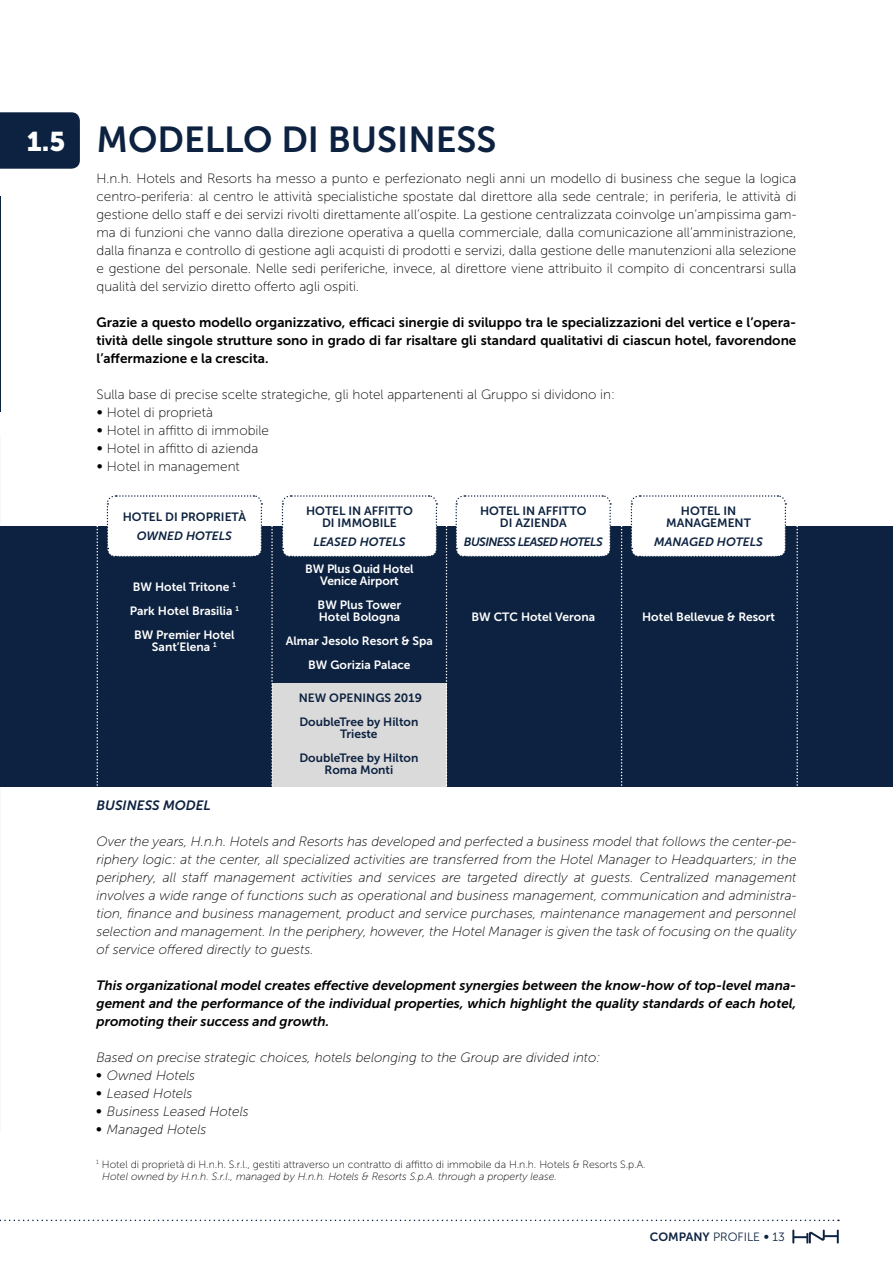
<style>
.page{position:relative;width:893px;height:1263px;background:#fff}
.page>*{position:absolute;margin:0;border:0;box-sizing:border-box;transform-origin:0 0}
.t1{font:36px "Museo Sans 700";color:#0d2240}
.t2{font:27px "Museo Sans 900";color:#fff}
.t3{font:13.5px/18px "Museo Sans 100";color:#000;text-align:justify}
.t4{font:italic 13.5px/18px "Museo Sans 100";color:#000;text-align:justify}
.t5{font:13.5px/18px "Museo Sans 700";color:#000;text-align:justify}
.t6{font:italic 13.5px/18px "Museo Sans 700";color:#000;text-align:justify}
.t7{font:italic 13.5px "Museo Sans 700";color:#0d2240}
.t8{font:12px/24px "Museo Sans 700";color:#fff;text-align:center}
.t9{font:12px/12px "Museo Sans 700";color:#0d2240;text-align:center}
.t10{font:italic 12px "Museo Sans 700";color:#0d2240}
.t11{font:italic 12px "Museo Sans 700";letter-spacing:-.05em;color:#0d2240}
.t12{font:12px "Museo Sans 300";color:#0d2240}
.t13{font:10.5px/12.6px "Museo Sans 100";color:#000}
.s1{font-style:italic}
.s2{font-family:"Museo Sans 700"}
</style>
<div class="page">
<svg style="left:792px;top:1229px;width:47px;height:14px"></svg>
<svg style="left:0;top:1219px;width:839px;height:2px"></svg>
<hr style="left:0;top:435px;width:1px;height:697px;background:#f8f8f5">
<div style="left:0;top:112px;width:80px;height:57px;background:#0d2240"></div>
<hr style="left:0;top:196px;width:1px;height:216px;background:#0d2240">
<div style="left:0;top:526px;width:893px;height:261px;background:#0d2240"></div>
<svg style="left:106px;top:495px;width:157px;height:62px"></svg>
<svg style="left:281px;top:495px;width:157px;height:62px"></svg>
<svg style="left:97px;top:526px;width:1px;height:260px"></svg>
<svg style="left:796px;top:526px;width:2px;height:260px"></svg>
<svg style="left:621px;top:526px;width:2px;height:260px"></svg>
<svg style="left:455px;top:495px;width:157px;height:62px"></svg>
<svg style="left:630px;top:495px;width:157px;height:62px"></svg>
<div style="left:272px;top:683px;width:174px;height:104px;background:#dadada"></div>
<svg style="left:271px;top:526px;width:2px;height:260px"></svg>
<svg style="left:446px;top:526px;width:1px;height:261px"></svg>
<h2 class="t2" style="left:27px;top:126px;width:40px">1.5</h2>
<h1 class="t1" style="left:97px;top:119px;width:401px">MODELLO DI BUSINESS</h1>
<p class="t3" style="left:97px;top:170px;width:701px">H.n.h. Hotels and Resorts ha messo a punto e perfezionato negli anni un modello di business che segue la logica centro-periferia: al centro le attività specialistiche spostate dal direttore alla sede centrale; in periferia, le attività di gestione dello staff e dei servizi rivolti direttamente all’ospite. La gestione centralizzata coinvolge un’ampissima gam&shy;ma di funzioni che vanno dalla direzione operativa a quella commerciale, dalla comunicazione all’amministrazione, dalla finanza e controllo di gestione agli acquisti di prodotti e servizi, dalla gestione delle manutenzioni alla selezione e gestione del personale. Nelle sedi periferiche, invece, al direttore viene attribuito il compito di concentrarsi sulla qualità del servizio diretto offerto agli ospiti.</p>
<p class="t5" style="left:97px;top:313px;width:701px">Grazie a questo modello organizzativo, efficaci sinergie di sviluppo tra le specializzazioni del vertice e l’opera&shy;tività delle singole strutture sono in grado di far risaltare gli standard qualitativi di ciascun hotel, favorendone l’affermazione e la crescita.</p>
<p class="t3" style="left:97px;top:386px;width:520px;text-align:left">Sulla base di precise scelte strategiche, gli hotel appartenenti al Gruppo si dividono in: ∞ Hotel di proprietà<br>∞ Hotel in affitto di immobile<br>∞ Hotel in affitto di azienda<br>∞ Hotel in management</p>
<p class="t9" style="left:123px;top:511px;width:125px">HOTEL DI PROPRIETÀ</p>
<p class="t10" style="left:137px;top:530px;width:97px">OWNED HOTELS</p>
<p class="t8" style="left:130px;top:575px;width:111px">BW Hotel Tritone <sup>1<br></sup>Park Hotel Brasilia <sup>1<br></sup>BW Premier Hotel</p>
<p class="t8" style="left:152px;top:635px;width:66px">Sant’Elena <sup>1</sup></p>
<p class="t9" style="left:306px;top:505px;width:108px">HOTEL IN AFFITTO<br>DI IMMOBILE</p>
<p class="t10" style="left:313px;top:536px;width:94px">LEASED HOTELS</p>
<p class="t8" style="left:305px;top:563px;width:110px;line-height:12px">BW Plus Quid Hotel<br>Venice Airport</p>
<p class="t8" style="left:318px;top:599px;width:85px;line-height:12px;text-align:left">BW Plus Tower<br>Hotel Bologna</p>
<p class="t8" style="left:286px;top:629px;width:149px">Almar Jesolo Resort &amp; Spa<br>BW Gorizia Palace</p>
<p class="t9" style="left:299px;top:686px;width:125px;line-height:24px;text-align:left">NEW OPENINGS 2019<br>DoubleTree by Hilton</p>
<p class="t9" style="left:299px;top:722px;width:121px;line-height:24px">Trieste<br>DoubleTree by Hilton</p>
<p class="t9" style="left:324px;top:764px;width:70px">Roma Monti</p>
<p class="t9" style="left:480px;top:505px;width:108px">HOTEL IN AFFITTO<br>DI AZIENDA</p>
<p class="t11" style="left:464px;top:536px;width:140px">BUSINESS LEASED HOTELS</p>
<p class="t9" style="left:666px;top:505px;width:86px">HOTEL IN<br>MANAGEMENT</p>
<p class="t10" style="left:654px;top:536px;width:110px">MANAGED HOTELS</p>
<p class="t8" style="left:472px;top:605px;width:125px">BW CTC Hotel Verona</p>
<p class="t8" style="left:642px;top:605px;width:134px">Hotel Bellevue &amp; Resort</p>
<p class="t7" style="left:97px;top:797px;width:116px">BUSINESS MODEL</p>
<p class="t4" style="left:97px;top:832px;width:701px">Over the years, H.n.h. Hotels and Resorts has developed and perfected a business model that follows the center-pe&shy;riphery logic: at the center, all specialized activities are transferred from the Hotel Manager to Headquarters; in the periphery, all staff management activities and services are targeted directly at guests. Centralized management involves a wide range of functions such as operational and business management, communication and administra&shy;tion, finance and business management, product and service purchases, maintenance management and personnel selection and management. In the periphery, however, the Hotel Manager is given the task of focusing on the quality of service offered directly to guests.</p>
<p class="t6" style="left:97px;top:976px;width:701px">This organizational model creates effective development synergies between the know-how of top-level mana&shy;gement and the performance of the individual properties, which highlight the quality standards of each hotel, promoting their success and growth.</p>
<p class="t4" style="left:97px;top:1048px;width:506px;text-align:left">Based on precise strategic choices, hotels belonging to the Group are divided into: ∞ Owned Hotels<br>∞ Leased Hotels<br>∞ Business Leased Hotels<br>∞ Managed Hotels</p>
<p class="t13" style="left:102px;top:1158px;width:545px;text-indent:-6px"><sup>1</sup> Hotel di proprietà di H.n.h. S.r.l., gestiti attraverso un contratto di affitto di immobile da H.n.h. Hotels &amp; Resorts S.p.A.<br><span class="s1">Hotel owned by H.n.h. S.r.l., managed by H.n.h. Hotels &amp; Resorts S.p.A. through a property lease.</span></p>
<p class="t12" style="left:650px;top:1230px;width:137px"><span class="s2">COMPANY</span> PROFILE ∞ 13</p>
</div>
